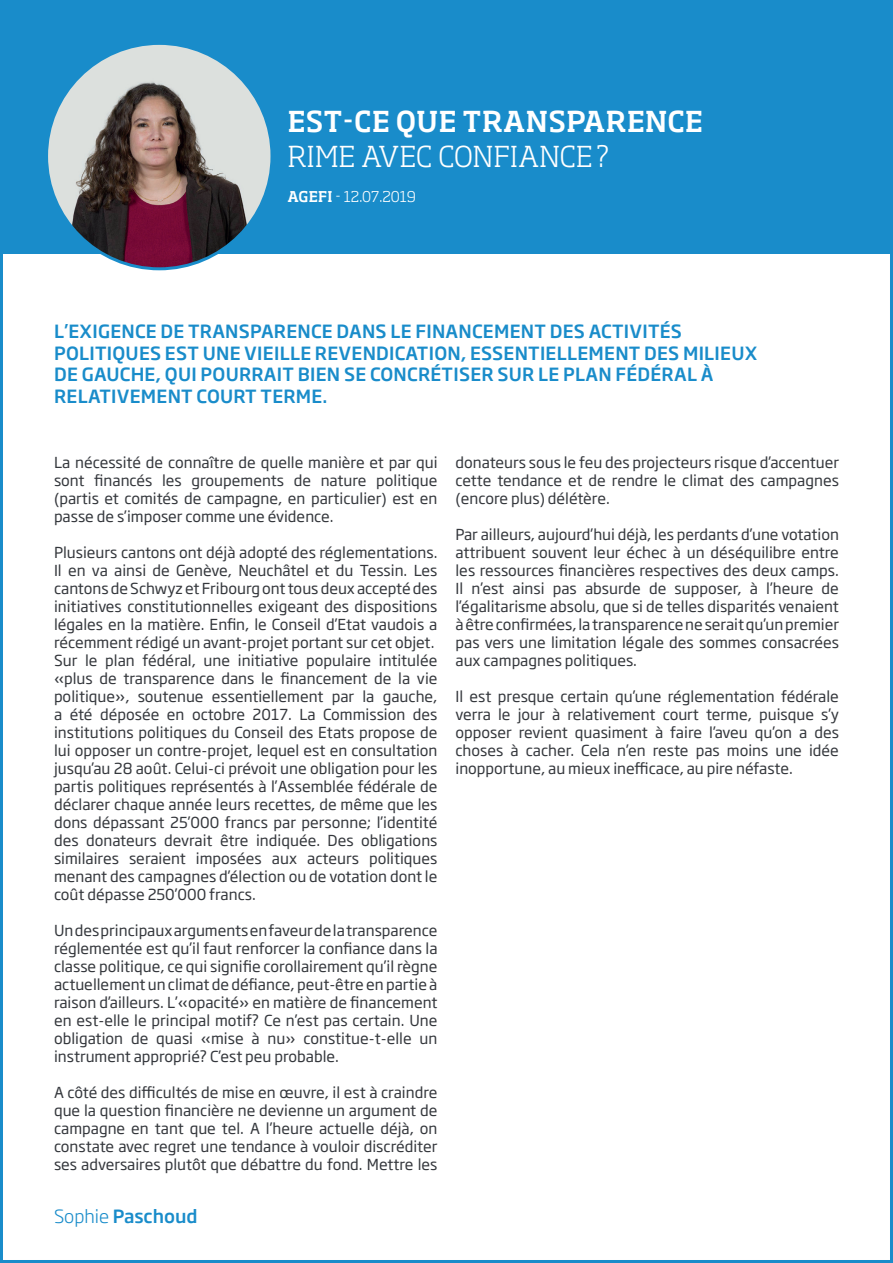
<style>
.page{position:relative;width:893px;height:1263px;background:#fff}
.page>*{position:absolute;margin:0;border:0;box-sizing:border-box;transform-origin:0 0}
.t1{font:500 28.5px "Soho Std";letter-spacing:.015em;color:#fff}
.t2{font:300 28.5px "Soho Std";letter-spacing:.015em;color:#fff}
.t3{font:500 18px/21.6px "Soho Gothic Pro";letter-spacing:.015em;color:#198cca}
.t4{font:15px/18px "Soho Gothic Pro";color:#34373c;text-align:justify}
.t5{font:300 14.7px "Soho Std";color:#fff}
.s1{font-weight:500}
.s2{font-weight:300}
</style>
<div class="page">
<div style="left:0;top:0;width:893px;height:253px;background:#198cca"></div>
<img style="left:47px;top:43px;width:225px;height:226px;border-radius:113px">
<h1 class="t1" style="left:288px;top:104px;width:417px">EST-CE QUE TRANSPARENCE</h1>
<h1 class="t2" style="left:288px;top:138px;width:323px">RIME AVEC CONFIANCE?</h1>
<p class="t5" style="left:288px;top:187px;width:130px"><span class="s1">AGEFI</span> - 12.07.2019</p>
<p class="t3" style="left:54px;top:319px;width:705px">L’EXIGENCE DE TRANSPARENCE DANS LE FINANCEMENT DES ACTIVITÉS POLITIQUES EST UNE VIEILLE REVENDICATION, ESSENTIELLEMENT DES MILIEUX DE GAUCHE, QUI POURRAIT BIEN SE CONCRÉTISER SUR LE PLAN FÉDÉRAL À RELATIVEMENT COURT TERME.</p>
<p class="t4" style="left:54px;top:452px;width:385px">La nécessité de connaître de quelle manière et par qui sont financés les groupements de nature politique (partis et comités de campagne, en particulier) est en passe de s’imposer comme une évidence.</p>
<p class="t4" style="left:54px;top:542px;width:385px;text-align:left">Plusieurs cantons ont déjà adopté des réglementations.<br>Il en va ainsi de Genève, Neuchâtel et du Tessin. Les cantons de Schwyz et Fribourg ont tous deux accepté des initiatives constitutionnelles exigeant des dispositions légales en la matière. Enfin, le Conseil d’Etat vaudois a récemment rédigé un avant-projet portant sur cet objet.<br>Sur le plan fédéral, une initiative populaire intitulée «plus de transparence dans le financement de la vie politique», soutenue essentiellement par la gauche, a été déposée en octobre 2017. La Commission des institutions politiques du Conseil des Etats propose de lui opposer un contre-projet, lequel est en consultation jusqu’au 28 août. Celui-ci prévoit une obligation pour les partis politiques représentés à l’Assemblée fédérale de déclarer chaque année leurs recettes, de même que les dons dépassant 25’000 francs par personne; l’identité des donateurs devrait être indiquée. Des obligations similaires seraient imposées aux acteurs politiques menant des campagnes d’élection ou de votation dont le coût dépasse 250’000 francs.</p>
<p class="t4" style="left:54px;top:920px;width:385px">Un des principaux arguments en faveur de la transparence réglementée est qu’il faut renforcer la confiance dans la classe politique, ce qui signifie corollairement qu’il règne actuellement un climat de défiance, peut-être en partie à raison d’ailleurs. L’«opacité» en matière de financement en est-elle le principal motif? Ce n’est pas certain. Une obligation de quasi «mise à nu» constitue-t-elle un instrument approprié? C’est peu probable.</p>
<p class="t4" style="left:54px;top:1082px;width:385px">A côté des difficultés de mise en œuvre, il est à craindre que la question financière ne devienne un argument de campagne en tant que tel. A l’heure actuelle déjà, on constate avec regret une tendance à vouloir discréditer ses adversaires plutôt que débattre du fond. Mettre les</p>
<p class="t3" style="left:54px;top:1204px;width:145px"><span class="s2">Sophie</span> Paschoud</p>
<p class="t4" style="left:455px;top:452px;width:385px">donateurs sous le feu des projecteurs risque d’accentuer cette tendance et de rendre le climat des campagnes (encore plus) délétère.</p>
<p class="t4" style="left:455px;top:524px;width:385px">Par ailleurs, aujourd’hui déjà, les perdants d’une votation attribuent souvent leur échec à un déséquilibre entre les ressources financières respectives des deux camps.<br>Il n’est ainsi pas absurde de supposer, à l’heure de l’égalitarisme absolu, que si de telles disparités venaient à être confirmées, la transparence ne serait qu’un premier pas vers une limitation légale des sommes consacrées aux campagnes politiques.</p>
<p class="t4" style="left:455px;top:686px;width:385px">Il est presque certain qu’une réglementation fédérale verra le jour à relativement court terme, puisque s’y opposer revient quasiment à faire l’aveu qu’on a des choses à cacher. Cela n’en reste pas moins une idée inopportune, au mieux inefficace, au pire néfaste.</p>
</div>
